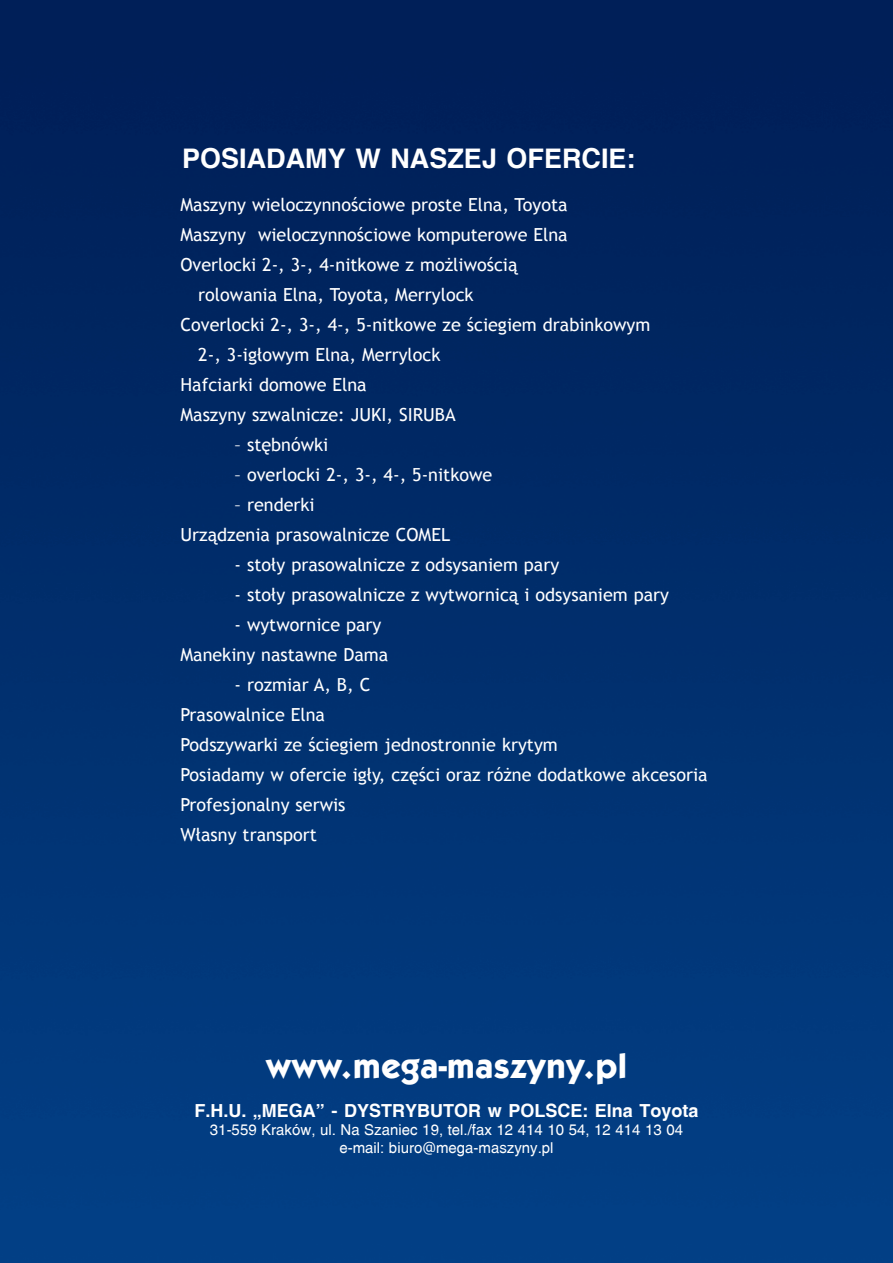
<style>
.page{position:relative;width:893px;height:1263px;background:#fff}
.page>*{position:absolute;margin:0;border:0;box-sizing:border-box;transform-origin:0 0}
.t1{font:700 36px "Kabel Itc TEE";color:#fff}
.t2{font:700 27px "Switzerland";color:#fff}
.t3{font:18px/30px "Trebuchet MS";color:#fff}
.t4{font:700 18px "Switzerland";color:#fff}
.t5{font:15px/18.1px "Switzerland";color:#fff;text-align:center}
.s1{font-family:"Tahoma"}
</style>
<div class="page">
<img style="left:0;top:0;width:893px;height:1263px">
<h2 class="t2" style="left:182px;top:142px;width:455px">POSIADAMY W NASZEJ OFERCIE:</h2>
<p class="t3" style="left:180px;top:190px;width:389px">Maszyny wieloczynnościowe proste Elna, Toyota</p>
<p class="t3" style="left:180px;top:220px;width:389px">Maszyny wieloczynnościowe komputerowe Elna</p>
<p class="t3" style="left:180px;top:250px;width:339px">Overlocki 2-, 3-, 4-nitkowe z możliwością</p>
<p class="t3" style="left:198px;top:280px;width:277px">rolowania Elna, Toyota, Merrylock</p>
<p class="t3" style="left:180px;top:310px;width:471px">Coverlocki 2-, 3-, 4-, 5-nitkowe ze ściegiem drabinkowym</p>
<p class="t3" style="left:198px;top:340px;width:244px">2-, 3-igłowym Elna, Merrylock</p>
<p class="t3" style="left:180px;top:370px;width:188px">Hafciarki domowe Elna</p>
<p class="t3" style="left:180px;top:400px;width:277px">Maszyny szwalnicze: JUKI, SIRUBA</p>
<p class="t3" style="left:234px;top:430px;width:95px">– stębnówki</p>
<p class="t3" style="left:234px;top:460px;width:259px">– overlocki 2-, 3-, 4-, 5-nitkowe</p>
<p class="t3" style="left:180px;top:490px;width:271px;text-indent:54px">– renderki<br>Urządzenia prasowalnicze COMEL</p>
<p class="t3" style="left:234px;top:550px;width:326px">- stoły prasowalnicze z odsysaniem pary</p>
<p class="t3" style="left:234px;top:580px;width:436px">- stoły prasowalnicze z wytwornicą i odsysaniem pary</p>
<p class="t3" style="left:180px;top:610px;width:209px;text-indent:54px">- wytwornice pary<br>Manekiny nastawne Dama</p>
<p class="t3" style="left:180px;top:670px;width:529px;text-indent:54px">- rozmiar A, B, C<br>Prasowalnice Elna<br>Podszywarki ze ściegiem jednostronnie krytym<br>Posiadamy w ofercie igły, części oraz różne dodatkowe akcesoria<br>Profesjonalny serwis<br>Własny transport</p>
<h1 class="t1" style="left:266px;top:1045px;width:363px">www.mega-maszyny.pl</h1>
<p class="t4" style="left:194px;top:1100px;width:506px">F.H.U. „MEGA” - DYSTRYBUTOR w POLSCE: Elna Toyota</p>
<p class="t5" style="left:210px;top:1120px;width:475px">31-559 Kraków, ul. Na Szaniec 19, tel./fax 12 414 10 54, 12 414 13 04 e-mail: biuro<span class="s1">@</span>mega-maszyny.pl</p>
</div>
